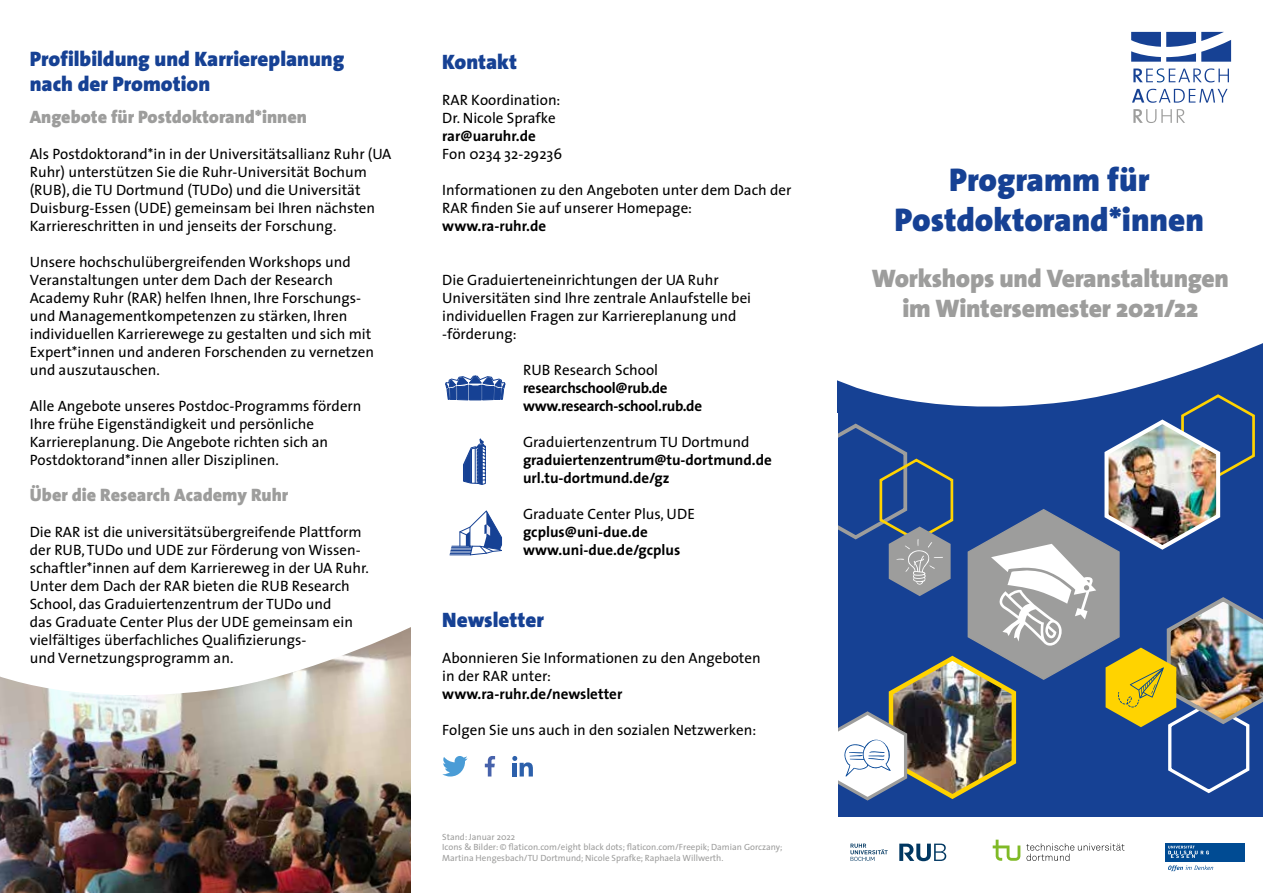
<style>
.page{position:relative;width:1263px;height:893px;background:#fff}
.page>*{position:absolute;margin:0;border:0;box-sizing:border-box;transform-origin:0 0}
.t1{font:900 33px/39.6px "The Sans";color:#164194;text-align:center}
.t2{font:900 25.5px/30.6px "The Sans";letter-spacing:-.01em;color:#9d9d9c;text-align:center}
.t3{font:900 21px/25.2px "The Sans";color:#164194}
.t4{font:900 18px "The Sans";color:#9d9d9c}
.t5{font:15px/18px "The Sans";color:#000}
.t6{font:700 15px/18px "The Sans";letter-spacing:-.005em;color:#000}
.t7{font:9px/10.8px "The Sans";color:#9d9d9c}
</style>
<div class="page">
<img style="left:0;top:739px;width:411px;height:154px">
<svg style="left:838px;top:343px;width:425px;height:50px"></svg>
<div style="left:838px;top:444px;width:425px;height:372px;background:#164194"></div>
<svg style="left:0;top:627px;width:411px;height:112px"></svg>
<svg style="left:0;top:627px;width:281px;height:42px"></svg>
<div style="left:49px;top:647px;width:208px;height:35px;background:#fff"></div>
<div style="left:247px;top:600px;width:80px;height:61px;background:#fff"></div>
<svg style="left:309px;top:600px;width:93px;height:54px"></svg>
<svg style="left:445px;top:376px;width:61px;height:25px"></svg>
<svg style="left:463px;top:438px;width:23px;height:47px"></svg>
<svg style="left:449px;top:510px;width:54px;height:45px"></svg>
<svg style="left:485px;top:756px;width:10px;height:20px"></svg>
<svg style="left:512px;top:756px;width:21px;height:20px"></svg>
<svg style="left:442px;top:756px;width:26px;height:20px"></svg>
<img style="left:837px;top:393px;width:426px;height:408px">
<div style="left:791px;top:413px;width:47px;height:405px;background:#fff"></div>
<svg style="left:1133px;top:68px;width:96px;height:14px"></svg>
<svg style="left:1132px;top:89px;width:95px;height:14px"></svg>
<svg style="left:1133px;top:109px;width:52px;height:14px"></svg>
<svg style="left:1131px;top:32px;width:100px;height:30px"></svg>
<svg style="left:899px;top:844px;width:47px;height:17px"></svg>
<svg style="left:850px;top:844px;width:38px;height:17px"></svg>
<svg style="left:1168px;top:865px;width:45px;height:6px"></svg>
<div style="left:1165px;top:843px;width:79px;height:18px;background:#004b93"></div>
<svg style="left:1168px;top:845px;width:41px;height:13px"></svg>
<svg style="left:993px;top:840px;width:27px;height:21px"></svg>
<svg style="left:1026px;top:843px;width:98px;height:18px"></svg>
<h3 class="t3" style="left:30px;top:46px;width:316px">Profilbildung und Karriereplanung nach der Promotion</h3>
<p class="t4" style="left:30px;top:102px;width:279px">Angebote für Postdoktorand*innen</p>
<p class="t5" style="left:30px;top:144px;width:363px">Als Postdoktorand*in in der Universitätsallianz Ruhr (UA Ruhr) unterstützen Sie die Ruhr-Universität Bochum (RUB), die TU Dortmund (TUDo) und die Universität Duisburg-Essen (UDE) gemeinsam bei Ihren nächsten Karriereschritten in und jenseits der Forschung.</p>
<p class="t5" style="left:30px;top:252px;width:346px">Unsere hochschulübergreifenden Workshops und Veranstaltungen unter dem Dach der Research Academy Ruhr (RAR) helfen Ihnen, Ihre Forschungs&shy;und Managementkompetenzen zu stärken, Ihren individuellen Karrierewege zu gestalten und sich mit Expert*innen und anderen Forschenden zu vernetzen und auszutauschen.</p>
<p class="t5" style="left:30px;top:396px;width:333px">Alle Angebote unseres Postdoc-Programms fördern Ihre frühe Eigenständigkeit und persönliche Karriereplanung. Die Angebote richten sich an Postdoktorand*innen aller Disziplinen.</p>
<p class="t4" style="left:30px;top:480px;width:260px">Über die Research Academy Ruhr</p>
<p class="t5" style="left:30px;top:522px;width:341px">Die RAR ist die universitätsübergreifende Plattform der RUB, TUDo und UDE zur Förderung von Wissen&shy;schaftler*innen auf dem Karriereweg in der UA Ruhr.<br>Unter dem Dach der RAR bieten die RUB Research School, das Graduiertenzentrum der TUDo und<br>das Graduate Center Plus der UDE gemeinsam ein vielfältiges überfachliches Qualifizierungs-<br>und Vernetzungsprogramm an.</p>
<h3 class="t3" style="left:442px;top:49px;width:76px">Kontakt</h3>
<p class="t5" style="left:442px;top:90px;width:120px">RAR Koordination:<br>Dr. Nicole Sprafke</p>
<p class="t6" style="left:442px;top:127px;width:95px">rar@uaruhr.de</p>
<p class="t5" style="left:442px;top:144px;width:121px">Fon 0234 32-29236</p>
<p class="t5" style="left:442px;top:180px;width:351px">Informationen zu den Angeboten unter dem Dach der<br>RAR finden Sie auf unserer Homepage:</p>
<p class="t6" style="left:442px;top:217px;width:105px">www.ra-ruhr.de</p>
<p class="t5" style="left:442px;top:270px;width:310px">Die Graduierteneinrichtungen der UA Ruhr Universitäten sind Ihre zentrale Anlaufstelle bei individuellen Fragen zur Karriereplanung und -förderung:</p>
<p class="t5" style="left:523px;top:360px;width:137px">RUB Research School</p>
<p class="t6" style="left:523px;top:379px;width:180px">researchschool@rub.de www.research-school.rub.de</p>
<p class="t5" style="left:523px;top:432px;width:228px">Graduiertenzentrum TU Dortmund</p>
<p class="t6" style="left:523px;top:451px;width:250px">graduiertenzentrum@tu-dortmund.de url.tu-dortmund.de/gz</p>
<p class="t5" style="left:523px;top:504px;width:173px">Graduate Center Plus, UDE</p>
<p class="t6" style="left:523px;top:523px;width:159px">gcplus@uni-due.de www.uni-due.de/gcplus</p>
<h3 class="t3" style="left:442px;top:607px;width:103px">Newsletter</h3>
<p class="t5" style="left:442px;top:648px;width:320px">Abonnieren Sie Informationen zu den Angeboten in der RAR unter:</p>
<p class="t6" style="left:442px;top:685px;width:182px">www.ra-ruhr.de/newsletter</p>
<p class="t5" style="left:442px;top:720px;width:315px">Folgen Sie uns auch in den sozialen Netzwerken:</p>
<p class="t7" style="left:442px;top:831px;width:342px">Stand: Januar 2022<br>Icons &amp; Bilder: © flaticon.com/eight black dots; flaticon.com/Freepik; Damian Gorczany;<br>Martina Hengesbach/TU Dortmund; Nicole Sprafke; Raphaela Willwerth.</p>
<h1 class="t1" style="left:894px;top:160px;width:311px">Programm für<br>Postdoktorand*innen</h1>
<h2 class="t2" style="left:872px;top:262px;width:359px">Workshops und Veranstaltungen im Wintersemester 2021/22</h2>
</div>
